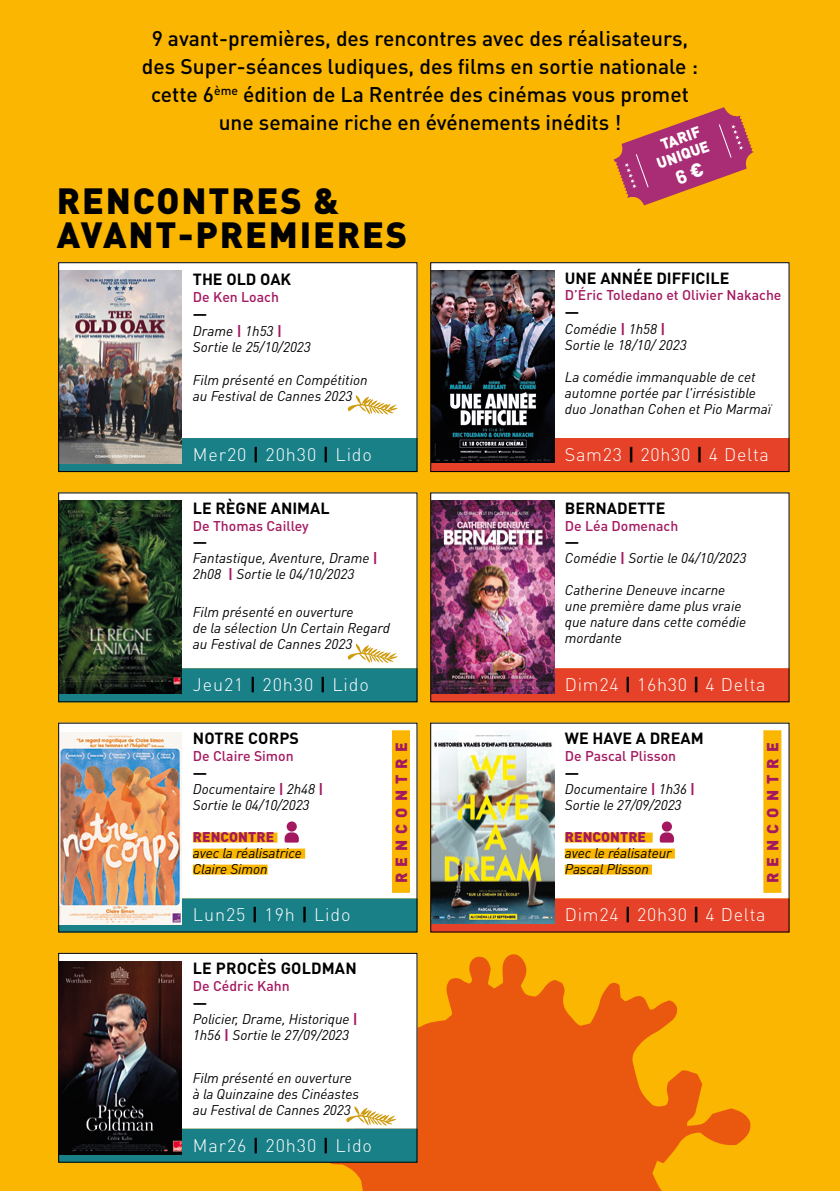
<style>
.page{position:relative;width:840px;height:1191px;background:#fff}
.page>*{position:absolute;margin:0;border:0;box-sizing:border-box;transform-origin:0 0}
.t1{font:900 36px/34px "DIN";letter-spacing:.05em;color:#000}
.t2{font:500 21px/28px "DIN";color:#000;text-align:center}
.t3{font:300 18px "DIN";letter-spacing:.05em;color:#fff}
.t4{font:700 16px "DIN";color:#000}
.t5{font:900 16px "DIN";letter-spacing:.38em;color:#a41860}
.t6{font:900 15.2px/16.4px "DIN";color:#fff;text-align:center}
.t7{font:italic 14px/16px "DIN Pro";color:#000}
.t8{font:500 14px "DIN";color:#a41860}
.t9{font:900 14px "DIN Pro";letter-spacing:.005em;color:#a41860}
.t10{font:700 14px "DIN";color:#000}
.s1{font-family:"DIN";font-weight:700;font-style:normal;color:#a41860}
.s2{font-weight:700;color:#000}
</style>
<div class="page">
<div style="left:0;top:0;width:839px;height:1191px;background:#fab600"></div>
<svg style="left:317px;top:952px;width:434px;height:239px;fill:#ea5810"></svg>
<div style="left:60px;top:262px;width:727px;height:176px;background:#fff"></div>
<div style="left:60px;top:438px;width:355px;height:32px;background:#1a8088"></div>
<div style="left:432px;top:438px;width:355px;height:32px;background:#e54229"></div>
<img style="left:60px;top:271px;width:121px;height:192px">
<img style="left:432px;top:270px;width:122px;height:193px">
<div style="left:58px;top:262px;width:359px;height:210px;border:1px solid #000"></div>
<div style="left:430px;top:262px;width:359px;height:210px;border:1px solid #000"></div>
<svg style="left:347px;top:395px;width:50px;height:20px"></svg>
<div style="left:60px;top:492px;width:727px;height:176px;background:#fff"></div>
<div style="left:432px;top:668px;width:355px;height:32px;background:#e54229"></div>
<img style="left:60px;top:500px;width:121px;height:143px">
<img style="left:432px;top:500px;width:122px;height:193px">
<svg style="left:58px;top:643px;width:359px;height:59px"></svg>
<div style="left:60px;top:955px;width:355px;height:151px;background:#fff"></div>
<img style="left:58px;top:961px;width:123px;height:145px">
<svg style="left:58px;top:1106px;width:359px;height:56px"></svg>
<svg style="left:60px;top:722px;width:727px;height:176px;fill:#fff"></svg>
<div style="left:60px;top:898px;width:355px;height:32px;background:#1a8088"></div>
<div style="left:432px;top:898px;width:355px;height:32px;background:#e54229"></div>
<div style="left:193px;top:832px;width:84px;height:10px;background:#fab600"></div>
<div style="left:193px;top:848px;width:112px;height:10px;background:#fab600"></div>
<div style="left:193px;top:864px;width:74px;height:10px;background:#fab600"></div>
<div style="left:564px;top:832px;width:88px;height:10px;background:#fab600"></div>
<div style="left:564px;top:848px;width:110px;height:10px;background:#fab600"></div>
<div style="left:564px;top:864px;width:87px;height:10px;background:#fab600"></div>
<img style="left:432px;top:730px;width:122px;height:193px">
<div style="left:392px;top:730px;width:18px;height:163px;background:#fab600"></div>
<div style="left:763px;top:730px;width:18px;height:163px;background:#fab600"></div>
<img style="left:60px;top:732px;width:121px;height:193px">
<svg style="left:284px;top:832px;width:14px;height:10px"></svg>
<div style="left:286px;top:821px;width:10px;height:10px;background:#a41860;border-radius:50%"></div>
<svg style="left:659px;top:832px;width:14px;height:10px"></svg>
<div style="left:661px;top:821px;width:10px;height:10px;background:#a41860;border-radius:50%"></div>
<svg style="left:614px;top:107px;width:139px;height:98px"></svg>
<h2 class="t2" style="left:142px;top:23px;width:557px">9 avant-premières, des rencontres avec des réalisateurs, des Super-séances ludiques, des films en sortie nationale : cette 6<sup>ème</sup> édition de La Rentrée des cinémas vous promet une semaine riche en événements inédits !</h2>
<p class="t6" style="left:648px;top:140px;width:56px;rotate:-20deg">TARIF<br>UNIQUE</p>
<h1 class="t1" style="left:57px;top:182px;width:352px">RENCONTRES &amp;<br>AVANT-PREMIERES</h1>
<p class="t4" style="left:193px;top:269px;width:100px">THE OLD OAK</p>
<p class="t8" style="left:193px;top:288px;width:87px">De Ken Loach</p>
<p class="t10" style="left:193px;top:304px;width:16px">—</p>
<p class="t7" style="left:193px;top:321px;width:119px;line-height:16.8px">Drame <span class="s1">|</span> 1h53 <span class="s1">|<br></span>Sortie le 25/10/2023</p>
<p class="t7" style="left:193px;top:371px;width:176px">Film présenté en Compétition au Festival de Cannes 2023</p>
<p class="t4" style="left:564px;top:267px;width:166px">UNE ANNÉE DIFFICILE</p>
<p class="t8" style="left:564px;top:286px;width:218px">D’Éric Toledano et Olivier Nakache</p>
<p class="t10" style="left:564px;top:303px;width:16px">—</p>
<p class="t7" style="left:564px;top:319px;width:123px">Comédie <span class="s1">|</span> 1h58 <span class="s1">|<br></span>Sortie le 18/10/ 2023</p>
<p class="t7" style="left:564px;top:367px;width:208px">La comédie immanquable de cet automne portée par l'irrésistible duo Jonathan Cohen et Pio Marmaï</p>
<p class="t3" style="left:193px;top:443px;width:181px">Mer20 <span class="s2">|</span> 20h30 <span class="s2">|</span> Lido</p>
<p class="t3" style="left:564px;top:443px;width:206px">Sam23 <span class="s2">|</span> 20h30 <span class="s2">|</span> 4 Delta</p>
<p class="t4" style="left:193px;top:497px;width:138px">LE RÈGNE ANIMAL</p>
<p class="t8" style="left:193px;top:516px;width:117px">De Thomas Cailley</p>
<p class="t10" style="left:193px;top:533px;width:16px">—</p>
<p class="t7" style="left:193px;top:549px;width:186px">Fantastique, Aventure, Drame <span class="s1">|<br></span>2h08 <span class="s1">|</span> Sortie le 04/10/2023</p>
<p class="t7" style="left:193px;top:602px;width:198px">Film présenté en ouverture<br>de la sélection Un Certain Regard au Festival de Cannes 2023</p>
<p class="t4" style="left:564px;top:497px;width:102px">BERNADETTE</p>
<p class="t8" style="left:564px;top:516px;width:115px">De Léa Domenach</p>
<p class="t10" style="left:564px;top:533px;width:16px">—</p>
<p class="t7" style="left:564px;top:549px;width:183px">Comédie <span class="s1">|</span> Sortie le 04/10/2023</p>
<p class="t7" style="left:564px;top:581px;width:183px">Catherine Deneuve incarne une première dame plus vraie que nature dans cette comédie mordante</p>
<p class="t3" style="left:193px;top:673px;width:177px">Jeu21 <span class="s2">|</span> 20h30 <span class="s2">|</span> Lido</p>
<p class="t3" style="left:564px;top:673px;width:202px">Dim24 <span class="s2">|</span> 16h30 <span class="s2">|</span> 4 Delta</p>
<p class="t4" style="left:193px;top:727px;width:108px">NOTRE CORPS</p>
<p class="t8" style="left:193px;top:746px;width:102px">De Claire Simon</p>
<p class="t10" style="left:193px;top:763px;width:16px">—</p>
<p class="t7" style="left:193px;top:779px;width:132px">Documentaire <span class="s1">|</span> 2h48 <span class="s1">|<br></span>Sortie le 04/10/2023</p>
<p class="t9" style="left:193px;top:824px;width:83px">RENCONTRE</p>
<p class="t7" style="left:193px;top:843px;width:111px">avec la réalisatrice<br>Claire Simon</p>
<p class="t4" style="left:564px;top:727px;width:140px">WE HAVE A DREAM</p>
<p class="t8" style="left:564px;top:746px;width:113px">De Pascal Plisson</p>
<p class="t10" style="left:564px;top:763px;width:16px">—</p>
<p class="t7" style="left:564px;top:779px;width:132px">Documentaire <span class="s1">|</span> 1h36 <span class="s1">|<br></span>Sortie le 27/09/2023</p>
<p class="t9" style="left:564px;top:824px;width:83px">RENCONTRE</p>
<p class="t7" style="left:564px;top:843px;width:108px">avec le réalisateur<br>Pascal Plisson</p>
<p class="t5" style="left:390px;top:883px;width:142px;rotate:-90deg">RENCONTRE</p>
<p class="t5" style="left:761px;top:883px;width:142px;rotate:-90deg">RENCONTRE</p>
<p class="t3" style="left:193px;top:904px;width:159px">Lun25 <span class="s2">|</span> 19h <span class="s2">|</span> Lido</p>
<p class="t3" style="left:564px;top:904px;width:202px">Dim24 <span class="s2">|</span> 20h30 <span class="s2">|</span> 4 Delta</p>
<p class="t4" style="left:193px;top:958px;width:165px">LE PROCÈS GOLDMAN</p>
<p class="t8" style="left:193px;top:977px;width:98px">De Cédric Kahn</p>
<p class="t10" style="left:193px;top:993px;width:16px">—</p>
<p class="t7" style="left:193px;top:1009px;width:166px">Policier, Drame, Historique <span class="s1">|<br></span>1h56 <span class="s1">|</span> Sortie le 27/09/2023</p>
<p class="t7" style="left:193px;top:1068px;width:167px">Film présenté en ouverture à la Quinzaine des Cinéastes au Festival de Cannes 2023</p>
<p class="t3" style="left:193px;top:1134px;width:181px">Mar26 <span class="s2">|</span> 20h30 <span class="s2">|</span> Lido</p>
</div>
